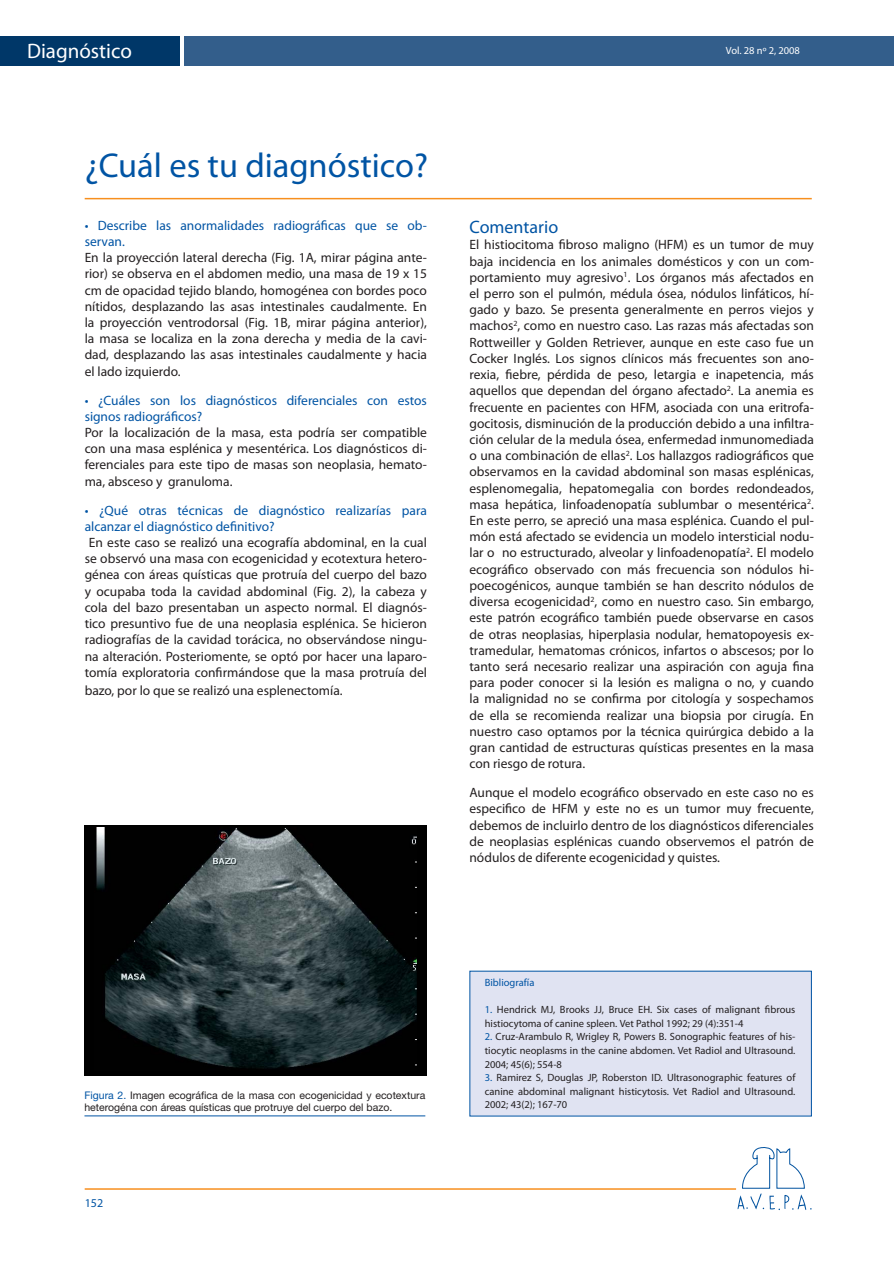
<style>
.page{position:relative;width:894px;height:1265px;background:#fff}
.page>*{position:absolute;margin:0;border:0;box-sizing:border-box;transform-origin:0 0}
.t1{font:700 34.5px "Frutiger";color:#0054a4}
.t2{font:700 21px "Frutiger";color:#fff}
.t3{font:700 18px "Frutiger";color:#0054a4}
.t4{font:300 13.5px/16.2px "Frutiger";color:#231f20;text-align:justify}
.t5{font:700 13.5px/16.2px "Frutiger";color:#0054a4}
.t6{font:12px "Frutiger";color:#0054a4}
.t7{font:300 10.5px/13.5px "Frutiger";color:#231f20;text-align:justify}
.t8{font:10.5px/12.6px "Helvetica Neue LT Std";color:#231f20}
.t9{font:10.5px "Frutiger";color:#fff}
.t10{font:10.5px "Frutiger";color:#0054a4}
.s1{font-weight:700}
.s2{color:#0054a4}
.s3{font-weight:400;color:#0054a4}
.s4{font-style:italic}
</style>
<div class="page">
<hr style="left:85px;top:1187px;width:651px;height:2px;background:#f78f1e">
<svg style="left:737px;top:1147px;width:75px;height:62px"></svg>
<div style="left:0;top:36px;width:180px;height:29px;background:#003768"></div>
<div style="left:185px;top:36px;width:709px;height:29px;background:#335e8b"></div>
<hr style="left:85px;top:198px;width:727px;height:1px;background:#f78f1e">
<div style="left:470px;top:970px;width:341px;height:145px;background:#e0e3f2"></div>
<hr style="left:84px;top:1115px;width:341px;height:1px;background:#0054a4">
<div style="left:84px;top:825px;width:343px;height:250px;background:#000"></div>
<img style="left:96px;top:827px;width:320px;height:242px">
<h2 class="t2" style="left:27px;top:42px;width:106px">Diagnóstico</h2>
<p class="t9" style="left:726px;top:46px;width:76px">Vol. 28 nº 2, <span class="s1">2008</span></p>
<h1 class="t1" style="left:85px;top:151px;width:345px">¿Cuál es tu diagnóstico?</h1>
<p class="t5" style="left:85px;top:218px;width:344px">• Describe las anormalidades radiográficas que se ob&shy;servan.</p>
<p class="t4" style="left:85px;top:250px;width:344px">En la proyección lateral derecha (Fig. 1A, mirar página ante&shy;rior) se observa en el abdomen medio, una masa de 19 x 15 cm de opacidad tejido blando, homogénea con bordes poco nítidos, desplazando las asas intestinales caudalmente. En la proyección ventrodorsal (Fig. 1B, mirar página anterior), la masa se localiza en la zona derecha y media de la cavi&shy;dad, desplazando las asas intestinales caudalmente y hacia el lado izquierdo.</p>
<p class="t5" style="left:85px;top:393px;width:344px">• ¿Cuáles son los diagnósticos diferenciales con estos signos radiográficos?</p>
<p class="t4" style="left:85px;top:425px;width:344px">Por la localización de la masa, esta podría ser compatible con una masa esplénica y mesentérica. Los diagnósticos di&shy;ferenciales para este tipo de masas son neoplasia, hemato&shy;ma, absceso y granuloma.</p>
<p class="t5" style="left:85px;top:502px;width:344px">• ¿Qué otras técnicas de diagnóstico realizarías para alcanzar el diagnóstico definitivo?</p>
<p class="t4" style="left:85px;top:535px;width:344px;text-align:center">En este caso se realizó una ecografía abdominal, en la cual se observó una masa con ecogenicidad y ecotextura hetero&shy;génea con áreas quísticas que protruía del cuerpo del bazo y ocupaba toda la cavidad abdominal (Fig. 2), la cabeza y cola del bazo presentaban un aspecto normal. El diagnós&shy;tico presuntivo fue de una neoplasia esplénica. Se hicieron radiografías de la cavidad torácica, no observándose ningu&shy;na alteración. Posteriomente, se optó por hacer una laparo&shy;tomía exploratoria confirmándose que la masa protruía del</p>
<p class="t4" style="left:85px;top:682px;width:259px">bazo, por lo que se realizó una esplenectomía.</p>
<h3 class="t3" style="left:469px;top:220px;width:90px">Comentario</h3>
<p class="t4" style="left:469px;top:237px;width:346px">El histiocitoma fibroso maligno (HFM) es un tumor de muy baja incidencia en los animales domésticos y con un com&shy;portamiento muy agresivo<sup>1</sup>. Los órganos más afectados en el perro son el pulmón, médula ósea, nódulos linfáticos, hí&shy;gado y bazo. Se presenta generalmente en perros viejos y machos<sup>2</sup>, como en nuestro caso. Las razas más afectadas son Rottweiller y Golden Retriever, aunque en este caso fue un Cocker Inglés. Los signos clínicos más frecuentes son ano&shy;rexia, fiebre, pérdida de peso, letargia e inapetencia, más aquellos que dependan del órgano afectado<sup>2</sup>. La anemia es frecuente en pacientes con HFM, asociada con una eritrofa&shy;gocitosis, disminución de la producción debido a una infiltra&shy;ción celular de la medula ósea, enfermedad inmunomediada o una combinación de ellas<sup>2</sup>. Los hallazgos radiográficos que observamos en la cavidad abdominal son masas esplénicas, esplenomegalia, hepatomegalia con bordes redondeados, masa hepática, linfoadenopatía sublumbar o mesentérica<sup>2</sup>.<br>En este perro, se apreció una masa esplénica. Cuando el pul&shy;món está afectado se evidencia un modelo intersticial nodu&shy;lar o no estructurado, alveolar y linfoadenopatía<sup>2</sup>. El modelo ecográfico observado con más frecuencia son nódulos hi&shy;poecogénicos, aunque también se han descrito nódulos de diversa ecogenicidad<sup>2</sup>, como en nuestro caso. Sin embargo, este patrón ecográfico también puede observarse en casos de otras neoplasias, hiperplasia nodular, hematopoyesis ex&shy;tramedular, hematomas crónicos, infartos o abscesos; por lo tanto será necesario realizar una aspiración con aguja fina para poder conocer si la lesión es maligna o no, y cuando la malignidad no se confirma por citología y sospechamos de ella se recomienda realizar una biopsia por cirugía. En nuestro caso optamos por la técnica quirúrgica debido a la gran cantidad de estructuras quísticas presentes en la masa con riesgo de rotura.</p>
<p class="t4" style="left:469px;top:785px;width:346px">Aunque el modelo ecográfico observado en este caso no es especifico de HFM y este no es un tumor muy frecuente, debemos de incluirlo dentro de los diagnósticos diferenciales de neoplasias esplénicas cuando observemos el patrón de nódulos de diferente ecogenicidad y quistes.</p>
<p class="t8" style="left:84px;top:1089px;width:342px"><span class="s2">Figura 2.</span> Imagen ecográfica de la masa con ecogenicidad y ecotextura heterogéna con áreas quísticas que protruye del cuerpo del bazo.</p>
<p class="t6" style="left:85px;top:1197px;width:20px">152</p>
<p class="t10" style="left:485px;top:978px;width:51px">Bibliografía</p>
<p class="t7" style="left:485px;top:1003px;width:312px"><span class="s3">1.</span> Hendrick MJ, Brooks JJ, Bruce EH. Six cases of malignant fibrous histiocytoma of canine spleen. <span class="s4">Vet Pathol</span> 1992; 29 (4):351-4</p>
<p class="t7" style="left:485px;top:1030px;width:312px"><span class="s3">2.</span> Cruz-Arambulo R, Wrigley R, Powers B. Sonographic features of his&shy;tiocytic neoplasms in the canine abdomen. <span class="s4">Vet Radiol and Ultrasound</span>.<br>2004; 45(6); 554-8</p>
<p class="t7" style="left:485px;top:1071px;width:312px"><span class="s3">3.</span> Ramirez S, Douglas JP, Roberston ID. Ultrasonographic features of canine abdominal malignant histicytosis. <span class="s4">Vet Radiol and Ultrasound</span>.<br>2002; 43(2); 167-70</p>
</div>
